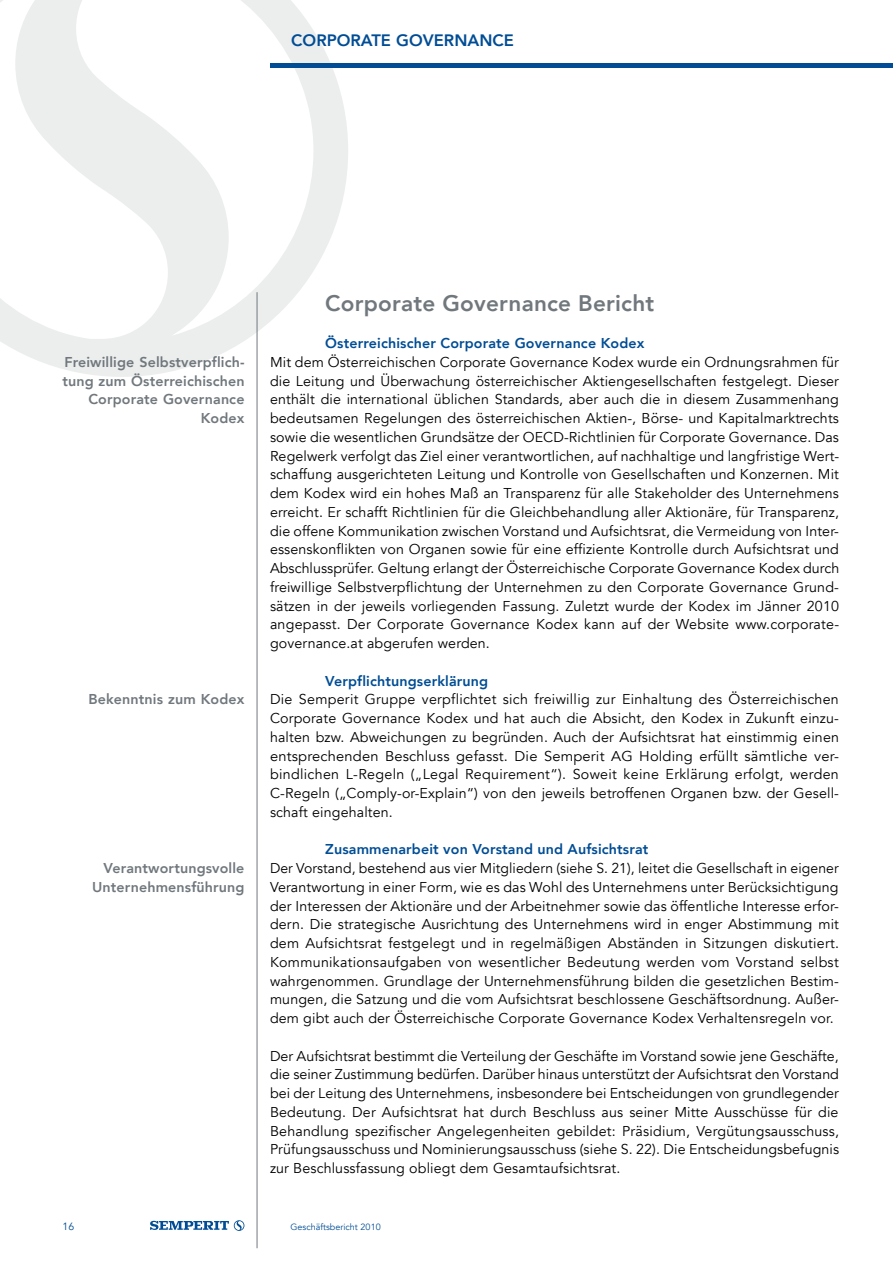
<style>
.page{position:relative;width:893px;height:1263px;background:#fff}
.page>*{position:absolute;margin:0;border:0;box-sizing:border-box;transform-origin:0 0}
.t1{font:800 22.5px "Avenir LT Com";letter-spacing:.01em;color:#71787d}
.t2{font:800 16.5px "Avenir LT Com";color:#004d95}
.t3{font:14.25px/18.8px "Avenir LT Com";letter-spacing:.01em;color:#000;text-align:justify}
.t4{font:800 14.25px/18.8px "Avenir LT Com";letter-spacing:.01em;color:#71787d;text-align:right}
.t5{font:800 14.25px "Avenir LT Com";letter-spacing:.01em;color:#004d95}
.t6{font:10.5px "Avenir LT Com";color:#004d95}
.t7{font:9px "Avenir LT Com";color:#004d95}
</style>
<div class="page">
<svg style="left:150px;top:1220px;width:94px;height:11px"></svg>
<svg style="left:0;top:0;width:348px;height:377px"></svg>
<hr style="left:257px;top:292px;width:1px;height:956px;background:#71787d">
<hr style="left:270px;top:64px;width:623px;height:4px;background:#004d95">
<p class="t2" style="left:291px;top:31px;width:143px">Corporate Gover</p>
<p class="t2" style="left:454px;top:31px;width:50px">nance</p>
<p class="t4" style="left:62px;top:353px;width:184px">Freiwillige Selbstverpflich&shy;tung zum Österreichischen<br>Corporate Governance<br>Kodex</p>
<p class="t4" style="left:88px;top:690px;width:158px">Bekenntnis zum Kodex</p>
<p class="t4" style="left:92px;top:859px;width:154px">Verantwortungsvolle<br>Unternehmensführung</p>
<h1 class="t1" style="left:325px;top:289px;width:330px">Corporate Governance Bericht</h1>
<p class="t5" style="left:325px;top:335px;width:321px">Österreichischer Corporate Governance Kodex</p>
<p class="t3" style="left:270px;top:353px;width:571px">Mit dem Österreichischen Corporate Governance Kodex wurde ein Ordnungsrahmen für die Leitung und Überwachung österreichischer Aktiengesellschaften festgelegt. Dieser enthält die international üblichen Standards, aber auch die in diesem Zusammenhang bedeutsamen Regelungen des österreichischen Aktien-, Börse- und Kapitalmarktrechts sowie die wesentlichen Grundsätze der OECD-Richtlinien für Corporate Governance. Das Regelwerk verfolgt das Ziel einer verantwortlichen, auf nachhaltige und langfristige Wert&shy;schaffung ausgerichteten Leitung und Kontrolle von Gesellschaften und Konzernen. Mit dem Kodex wird ein hohes Maß an Transparenz für alle Stakeholder des Unternehmens erreicht. Er schafft Richtlinien für die Gleichbehandlung aller Aktionäre, für Transparenz, die offene Kommunikation zwischen Vorstand und Aufsichtsrat, die Vermeidung von Inter&shy;essenskonflikten von Organen sowie für eine effiziente Kontrolle durch Aufsichtsrat und Abschlussprüfer. Geltung erlangt der Österreichische Corporate Governance Kodex durch freiwillige Selbstverpflichtung der Unternehmen zu den Corporate Governance Grund&shy;sätzen in der jeweils vorliegenden Fassung. Zuletzt wurde der Kodex im Jänner 2010 angepasst. Der Corporate Governance Kodex kann auf der Website www.corporate&shy;governance.at abgerufen werden.</p>
<p class="t5" style="left:325px;top:672px;width:164px">Verpflichtungserklärung</p>
<p class="t3" style="left:270px;top:690px;width:570px">Die Semperit Gruppe verpflichtet sich freiwillig zur Einhaltung des Österreichischen Corporate Governance Kodex und hat auch die Absicht, den Kodex in Zukunft einzu&shy;halten bzw. Abweichungen zu begründen. Auch der Aufsichtsrat hat einstimmig einen entsprechenden Beschluss gefasst. Die Semperit AG Holding erfüllt sämtliche ver&shy;bindlichen L-Regeln („Legal Requirement“). Soweit keine Erklärung erfolgt, werden C-Regeln („Comply-or-Explain“) von den jeweils betroffenen Organen bzw. der Gesell&shy;schaft eingehalten.</p>
<p class="t5" style="left:325px;top:841px;width:325px">Zusammenarbeit von Vorstand und Aufsichtsrat</p>
<p class="t3" style="left:270px;top:859px;width:570px">Der Vorstand, bestehend aus vier Mitgliedern (siehe S. 21), leitet die Gesellschaft in eigener Verantwortung in einer Form, wie es das Wohl des Unternehmens unter Berücksichtigung der Interessen der Aktionäre und der Arbeitnehmer sowie das öffentliche Interesse erfor&shy;dern. Die strategische Ausrichtung des Unternehmens wird in enger Abstimmung mit dem Aufsichtsrat festgelegt und in regelmäßigen Abständen in Sitzungen diskutiert.<br>Kommunikationsaufgaben von wesentlicher Bedeutung werden vom Vorstand selbst wahrgenommen. Grundlage der Unternehmensführung bilden die gesetzlichen Bestim&shy;mungen, die Satzung und die vom Aufsichtsrat beschlossene Geschäftsordnung. Außer&shy;dem gibt auch der Österreichische Corporate Governance Kodex Verhaltensregeln vor.</p>
<p class="t3" style="left:270px;top:1047px;width:571px">Der Aufsichtsrat bestimmt die Verteilung der Geschäfte im Vorstand sowie jene Geschäfte, die seiner Zustimmung bedürfen. Darüber hinaus unterstützt der Aufsichtsrat den Vorstand bei der Leitung des Unternehmens, insbesondere bei Entscheidungen von grundlegender Bedeutung. Der Aufsichtsrat hat durch Beschluss aus seiner Mitte Ausschüsse für die Behandlung spezifischer Angelegenheiten gebildet: Präsidium, Vergütungsausschuss, Prüfungsausschuss und Nominierungsausschuss (siehe S. 22). Die Entscheidungsbefugnis zur Beschlussfassung obliegt dem Gesamtaufsichtsrat.</p>
<p class="t6" style="left:63px;top:1220px;width:13px">16</p>
<p class="t7" style="left:291px;top:1221px;width:92px">Geschäftsbericht 2010</p>
</div>
